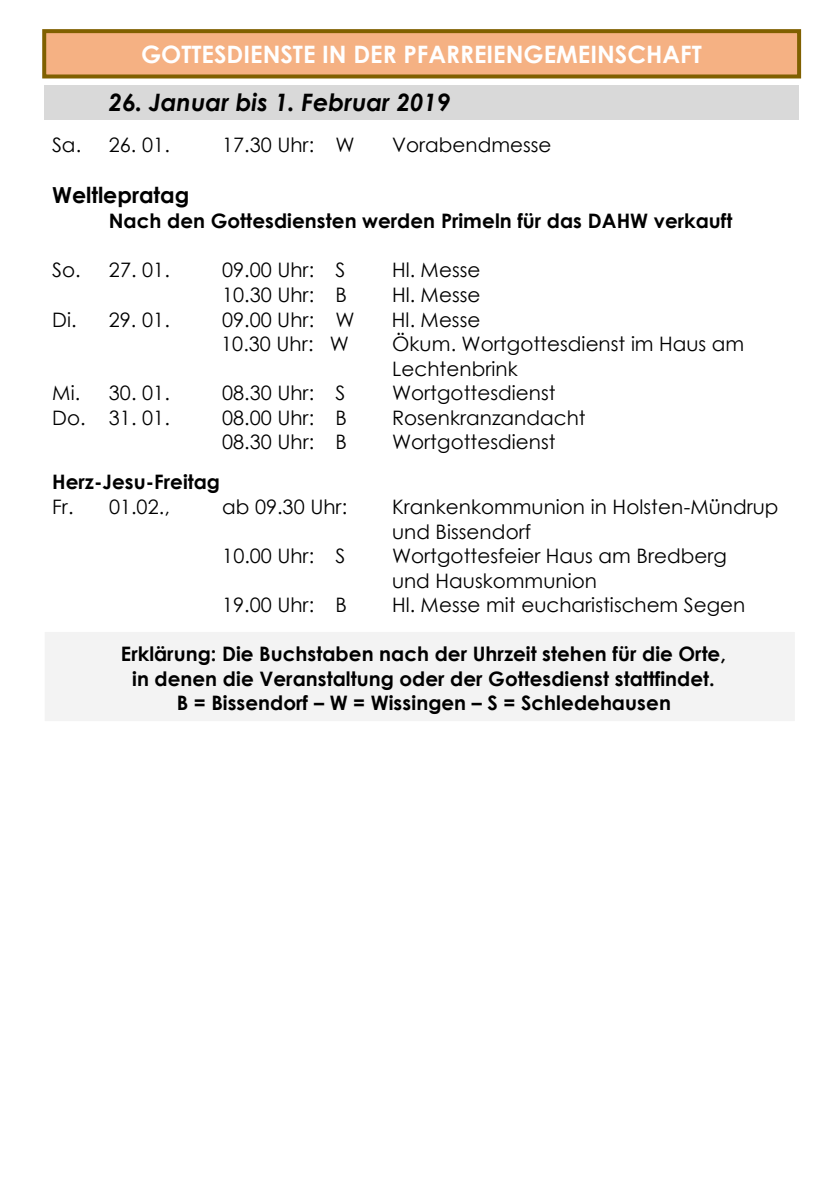
<style>
.page{position:relative;width:840px;height:1191px;background:#fff}
.page>*{position:absolute;margin:0;border:0;box-sizing:border-box;transform-origin:0 0}
.t1{font:700 24px "Century Gothic";color:#fff}
.t2{font:italic 700 24px "Century Gothic";color:#000}
.t3{font:700 22px "Century Gothic";color:#000}
.t4{font:20px/24.4px "Century Gothic";color:#000}
.t5{font:700 20px/24.4px "Century Gothic";color:#000;text-align:center}
</style>
<div class="page">
<div style="left:41px;top:628px;width:757px;height:97px;background:#f3f3f3;border:4px solid #fff"></div>
<div style="left:44px;top:85px;width:754px;height:34px;background:#d9d9d9"></div>
<div style="left:42px;top:29px;width:758px;height:49px;background:#f5b183;border:4px solid #806000"></div>
<p class="t1" style="left:141px;top:39px;width:562px">GOTTESDIENSTE IN DER PFARREIENGEMEINSCHAFT</p>
<p class="t2" style="left:109px;top:87px;width:343px">26. Januar bis 1. Februar 2019</p>
<p class="t4" style="left:52px;top:132px;width:119px">Sa. 26. 01.</p>
<p class="t4" style="left:222px;top:132px;width:134px">17.30 Uhr: W</p>
<p class="t4" style="left:392px;top:132px;width:161px">Vorabendmesse</p>
<p class="t3" style="left:52px;top:181px;width:139px">Weltlepratag</p>
<p class="t5" style="left:109px;top:208px;width:624px">Nach den Gottesdiensten werden Primeln für das DAHW verkauft</p>
<p class="t4" style="left:52px;top:258px;width:119px">So. 27. 01.</p>
<p class="t4" style="left:222px;top:258px;width:125px">09.00 Uhr: S</p>
<p class="t4" style="left:392px;top:258px;width:90px">Hl. Messe</p>
<p class="t4" style="left:222px;top:282px;width:126px">10.30 Uhr: B</p>
<p class="t4" style="left:392px;top:282px;width:90px">Hl. Messe</p>
<p class="t4" style="left:52px;top:307px;width:119px">Di. 29. 01.</p>
<p class="t4" style="left:222px;top:307px;width:134px">09.00 Uhr: W</p>
<p class="t4" style="left:392px;top:307px;width:90px">Hl. Messe</p>
<p class="t4" style="left:221px;top:331px;width:129px">10.30 Uhr: W</p>
<p class="t4" style="left:392px;top:331px;width:353px">Ökum. Wortgottesdienst im Haus am<br>Lechtenbrink</p>
<p class="t4" style="left:52px;top:380px;width:119px">Mi. 30. 01.</p>
<p class="t4" style="left:222px;top:380px;width:125px">08.30 Uhr: S</p>
<p class="t4" style="left:392px;top:380px;width:165px">Wortgottesdienst</p>
<p class="t4" style="left:52px;top:405px;width:119px">Do. 31. 01.</p>
<p class="t4" style="left:222px;top:405px;width:126px">08.00 Uhr: B</p>
<p class="t4" style="left:392px;top:405px;width:195px">Rosenkranzandacht</p>
<p class="t4" style="left:222px;top:429px;width:126px">08.30 Uhr: B</p>
<p class="t4" style="left:392px;top:429px;width:165px">Wortgottesdienst</p>
<p class="t5" style="left:52px;top:469px;width:169px">Herz-Jesu-Freitag</p>
<p class="t4" style="left:52px;top:494px;width:119px">Fr. 01.02.,</p>
<p class="t4" style="left:222px;top:494px;width:126px">ab 09.30 Uhr:</p>
<p class="t4" style="left:392px;top:494px;width:387px">Krankenkommunion in Holsten-Mündrup und Bissendorf</p>
<p class="t4" style="left:222px;top:543px;width:125px">10.00 Uhr: S</p>
<p class="t4" style="left:392px;top:543px;width:336px">Wortgottesfeier Haus am Bredberg und Hauskommunion</p>
<p class="t4" style="left:222px;top:592px;width:126px">19.00 Uhr: B</p>
<p class="t4" style="left:392px;top:592px;width:354px">Hl. Messe mit eucharistischem Segen</p>
<p class="t5" style="left:121px;top:641px;width:606px">Erklärung: Die Buchstaben nach der Uhrzeit stehen für die Orte, in denen die Veranstaltung oder der Gottesdienst stattfindet.<br>B = Bissendorf – W = Wissingen – S = Schledehausen</p>
</div>
